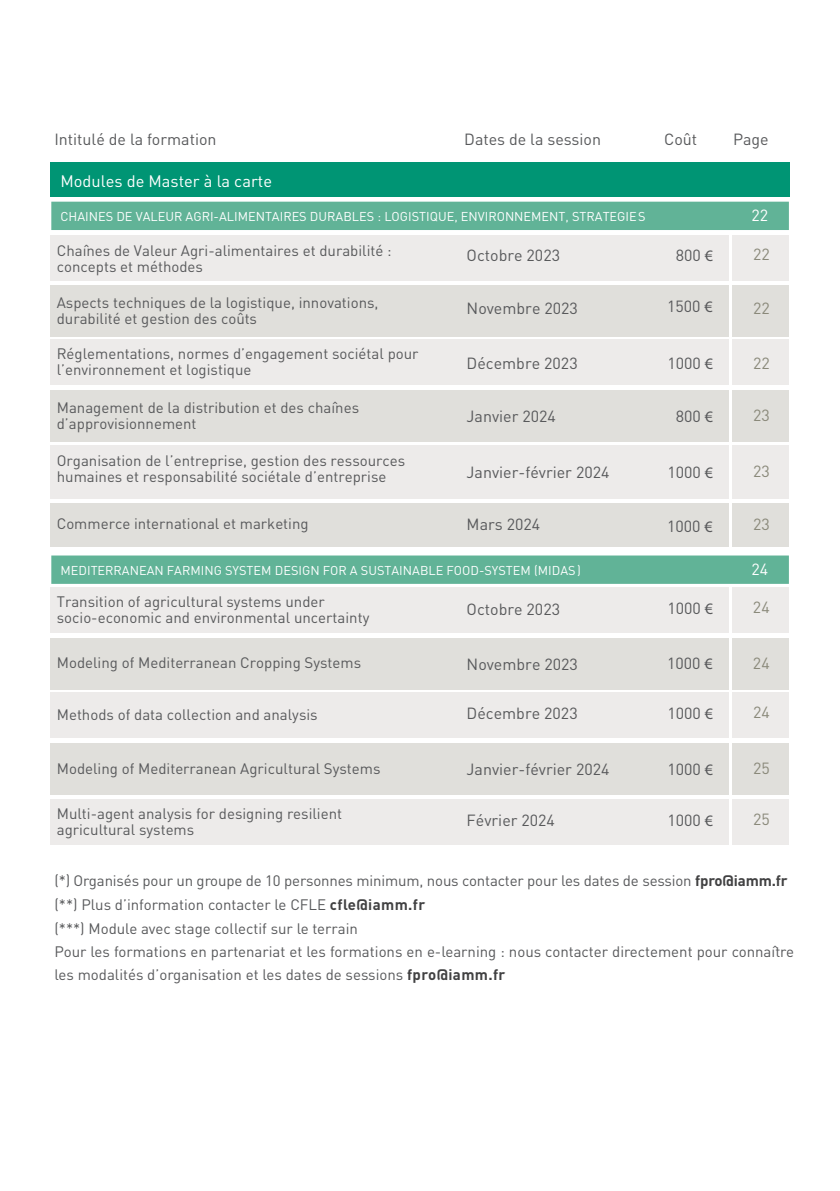
<style>
.page{position:relative;width:840px;height:1191px;background:#fff}
.page>*{position:absolute;margin:0;border:0;box-sizing:border-box;transform-origin:0 0}
.t1{font:16.4px "DIN";color:#fff}
.t2{font:16px "DIN";color:#58595b}
.t3{font:16px "DIN";color:#8a897a}
.t4{font:16px "DIN";color:#fff}
.t5{font:15px/16px "DIN";color:#58595b}
.t6{font:12.8px "DIN";color:#fff}
.s1{font-family:"Myriad Pro"}
.s2{font-weight:700;color:#414142}
</style>
<div class="page">
<div style="left:51px;top:202px;width:737px;height:28px;background:#61b397"></div>
<svg style="left:51px;top:555px;width:737px;height:29px;background:#64b499"></svg>
<div style="left:50px;top:390px;width:678px;height:51px;background:#e0dfdb"></div>
<div style="left:732px;top:390px;width:56px;height:51px;background:#e0dfdb"></div>
<div style="left:50px;top:638px;width:678px;height:51px;background:#e0dfdb"></div>
<div style="left:50px;top:588px;width:678px;height:45px;background:#edebea"></div>
<div style="left:732px;top:638px;width:56px;height:51px;background:#e0dfdb"></div>
<div style="left:732px;top:588px;width:56px;height:45px;background:#edebea"></div>
<div style="left:50px;top:692px;width:678px;height:45px;background:#edebea"></div>
<div style="left:732px;top:692px;width:56px;height:45px;background:#edebea"></div>
<div style="left:50px;top:743px;width:678px;height:51px;background:#e0dfdb"></div>
<div style="left:732px;top:743px;width:56px;height:51px;background:#e0dfdb"></div>
<div style="left:50px;top:285px;width:678px;height:51px;background:#e0dfdb"></div>
<div style="left:50px;top:235px;width:678px;height:45px;background:#edebea"></div>
<div style="left:732px;top:285px;width:56px;height:51px;background:#e0dfdb"></div>
<div style="left:732px;top:235px;width:56px;height:45px;background:#edebea"></div>
<div style="left:50px;top:339px;width:678px;height:46px;background:#edebea"></div>
<div style="left:732px;top:339px;width:56px;height:46px;background:#edebea"></div>
<div style="left:50px;top:799px;width:678px;height:46px;background:#edebea"></div>
<div style="left:732px;top:799px;width:56px;height:46px;background:#edebea"></div>
<div style="left:50px;top:503px;width:678px;height:43px;background:#e0dfdb"></div>
<div style="left:50px;top:445px;width:678px;height:53px;background:#edebea"></div>
<div style="left:732px;top:503px;width:56px;height:43px;background:#e0dfdb"></div>
<div style="left:732px;top:445px;width:56px;height:53px;background:#edebea"></div>
<div style="left:50px;top:162px;width:739px;height:34px;background:#009574"></div>
<p class="t2" style="left:54px;top:129px;width:163px">Intitulé de la formation</p>
<p class="t2" style="left:464px;top:129px;width:138px">Dates de la session</p>
<p class="t2" style="left:664px;top:129px;width:34px">Coût</p>
<p class="t2" style="left:732px;top:129px;width:37px">Page</p>
<p class="t1" style="left:60px;top:171px;width:213px">Modules de Master à la carte</p>
<p class="t6" style="left:60px;top:209px;width:586px">CHAINES DE VALEUR AGRI-ALIMENTAIRES DURABLES : LOGISTIQUE, ENVIRONNEMENT, STRATEGIES</p>
<p class="t4" style="left:751px;top:206px;width:18px">22</p>
<p class="t5" style="left:57px;top:242px;width:336px">Chaînes de Valeur Agri-alimentaires et durabilité :</p>
<p class="t3" style="left:752px;top:245px;width:18px">22</p>
<p class="t5" style="left:57px;top:258px;width:148px">concepts et méthodes</p>
<p class="t5" style="left:57px;top:294px;width:323px">Aspects techniques de la logistique, innovations, durabilité et gestion des coûts</p>
<p class="t2" style="left:666px;top:296px;width:47px">1500 <span class="s1">€</span></p>
<p class="t2" style="left:466px;top:353px;width:112px">Décembre 2023</p>
<p class="t2" style="left:667px;top:353px;width:47px">1000 <span class="s1">€</span></p>
<p class="t3" style="left:752px;top:353px;width:18px">22</p>
<p class="t2" style="left:466px;top:245px;width:95px">Octobre 2023</p>
<p class="t2" style="left:675px;top:245px;width:39px">800 <span class="s1">€</span></p>
<p class="t3" style="left:752px;top:298px;width:18px">22</p>
<p class="t2" style="left:466px;top:298px;width:113px">Novembre 2023</p>
<p class="t5" style="left:57px;top:345px;width:363px">Réglementations, normes d’engagement sociétal pour l’environnement et logistique</p>
<p class="t5" style="left:57px;top:399px;width:304px">Management de la distribution et des chaînes d’approvisionnement</p>
<p class="t2" style="left:466px;top:406px;width:91px">Janvier 2024</p>
<p class="t2" style="left:675px;top:406px;width:39px">800 <span class="s1">€</span></p>
<p class="t3" style="left:752px;top:405px;width:18px">23</p>
<p class="t5" style="left:57px;top:452px;width:350px">Organisation de l’entreprise, gestion des ressources humaines et responsabilité sociétale d’entreprise</p>
<p class="t5" style="left:57px;top:515px;width:253px">Commerce international et marketing</p>
<p class="t2" style="left:666px;top:516px;width:47px">1000 <span class="s1">€</span></p>
<p class="t2" style="left:466px;top:462px;width:144px">Janvier-février 2024</p>
<p class="t2" style="left:667px;top:462px;width:47px">1000 <span class="s1">€</span></p>
<p class="t2" style="left:466px;top:514px;width:75px">Mars 2024</p>
<p class="t3" style="left:752px;top:461px;width:18px">23</p>
<p class="t3" style="left:752px;top:514px;width:18px">23</p>
<p class="t6" style="left:60px;top:562px;width:521px">MEDITERRANEAN FARMING SYSTEM DESIGN FOR A SUSTAINABLE FOOD-SYSTEM (MIDAS)</p>
<p class="t4" style="left:751px;top:559px;width:18px">24</p>
<p class="t5" style="left:57px;top:593px;width:314px">Transition of agricultural systems under socio-economic and environmental uncertainty</p>
<p class="t5" style="left:57px;top:655px;width:306px">Modeling of Mediterranean Cropping Systems</p>
<p class="t2" style="left:666px;top:653px;width:47px">1000 <span class="s1">€</span></p>
<p class="t5" style="left:57px;top:706px;width:262px">Methods of data collection and analysis</p>
<p class="t2" style="left:466px;top:703px;width:112px">Décembre 2023</p>
<p class="t2" style="left:667px;top:703px;width:47px">1000 <span class="s1">€</span></p>
<p class="t3" style="left:752px;top:702px;width:18px">24</p>
<p class="t3" style="left:752px;top:597px;width:18px">24</p>
<p class="t2" style="left:466px;top:599px;width:95px">Octobre 2023</p>
<p class="t2" style="left:667px;top:598px;width:47px">1000 <span class="s1">€</span></p>
<p class="t3" style="left:752px;top:653px;width:18px">24</p>
<p class="t2" style="left:466px;top:654px;width:113px">Novembre 2023</p>
<p class="t5" style="left:57px;top:760px;width:325px">Modeling of Mediterranean Agricultural Systems</p>
<p class="t2" style="left:466px;top:759px;width:144px">Janvier-février 2024</p>
<p class="t2" style="left:667px;top:759px;width:47px">1000 <span class="s1">€</span></p>
<p class="t3" style="left:752px;top:758px;width:18px">25</p>
<p class="t5" style="left:57px;top:805px;width:287px">Multi-agent analysis for designing resilient agricultural systems</p>
<p class="t2" style="left:466px;top:810px;width:90px">Février 2024</p>
<p class="t2" style="left:667px;top:810px;width:47px">1000 <span class="s1">€</span></p>
<p class="t3" style="left:752px;top:809px;width:18px">25</p>
<p class="t5" style="left:54px;top:869px;width:740px;line-height:23.4px">(*) Organisés pour un groupe de 10 personnes minimum, nous contacter pour les dates de session <span class="s2">fpro@iamm.fr </span>(**) Plus d’information contacter le CFLE <span class="s2">cfle@iamm.fr<br></span>(***) Module avec stage collectif sur le terrain<br>Pour les formations en partenariat et les formations en e-learning : nous contacter directement pour connaître les modalités d’organisation et les dates de sessions <span class="s2">fpro@iamm.fr</span></p>
</div>
